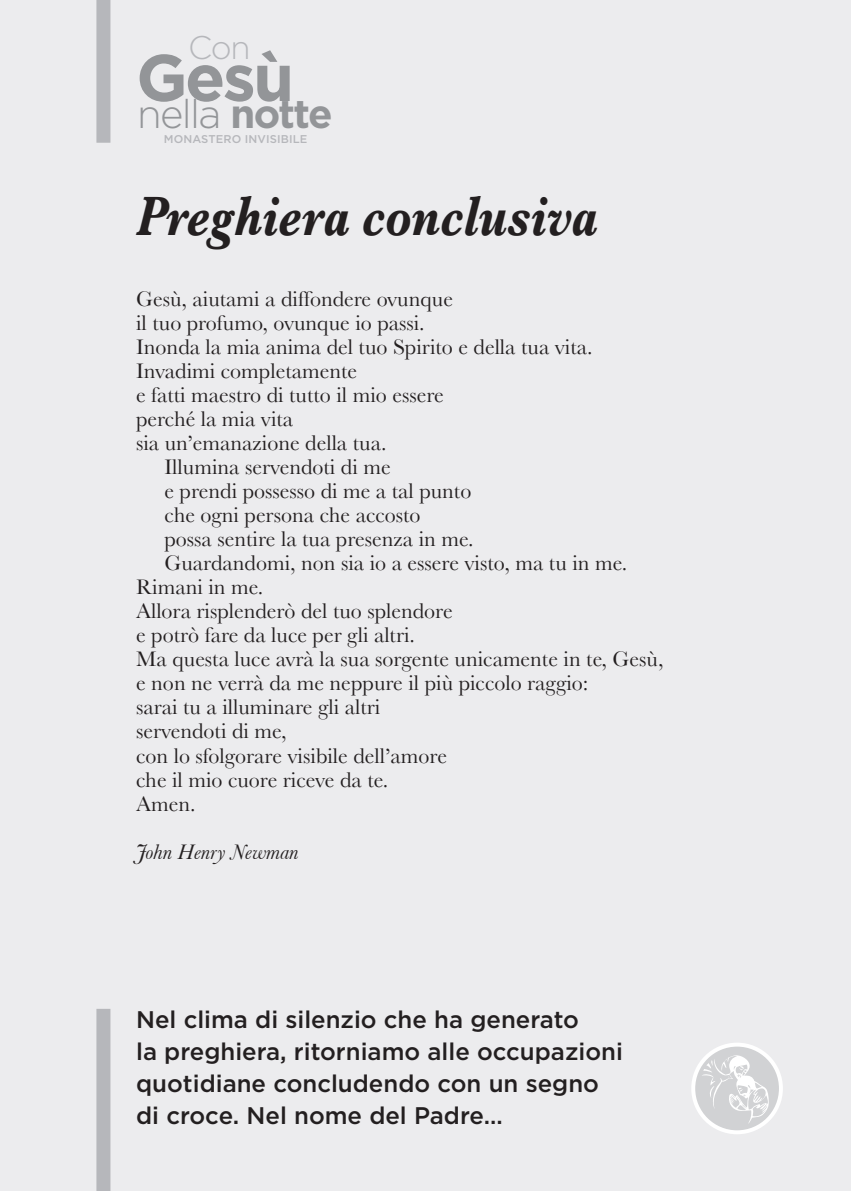
<style>
.page{position:relative;width:851px;height:1191px;background:#fff}
.page>*{position:absolute;margin:0;border:0;box-sizing:border-box;transform-origin:0 0}
.t1{font:700 65.8px "Gotham";color:#939598}
.t2{font:italic 700 58px "Baskerville";color:#231f20;scale:.82 1}
.t3{font:300 40px "Gotham";letter-spacing:-.04em;color:#939598}
.t4{font:300 32.8px "Gotham";color:#b6b7bb}
.t5{font:500 24px/32px "Gotham";color:#231f20}
.t6{font:22px "Baskerville";color:#231f20}
.t7{font:italic 22px "Baskerville";color:#231f20}
.t8{font:500 11.2px "Gotham";letter-spacing:.01em;color:#b6b7bb}
.s1{font-weight:700}
</style>
<div class="page">
<div style="left:0;top:0;width:850px;height:1191px;background:#ececee"></div>
<svg style="left:693px;top:1044px;width:87px;height:88px"></svg>
<div style="left:691px;top:1042px;width:91px;height:92px;border:4px solid #fff;border-radius:50%"></div>
<svg style="left:701px;top:1055px;width:68px;height:68px"></svg>
<div style="left:96px;top:1008px;width:14px;height:183px;background:#b6b7bb"></div>
<div style="left:96px;top:0;width:14px;height:143px;background:#b6b7bb"></div>
<h3 class="t4" style="left:188px;top:27px;width:64px">Con</h3>
<h1 class="t1" style="left:136px;top:34px;width:159px">Gesù</h1>
<h3 class="t3" style="left:137px;top:88px;width:197px">nella <span class="s1">notte</span></h3>
<p class="t8" style="left:164px;top:131px;width:145px">MONASTERO INVISIBILE</p>
<h2 class="t2" style="left:136px;top:182px;width:564px">Preghiera conclusiva</h2>
<p class="t6" style="left:136px;top:286px;width:318px">Gesù, aiutami a diffondere ovunque</p>
<p class="t6" style="left:136px;top:310px;width:290px">il tuo profumo, ovunque io passi.</p>
<p class="t6" style="left:136px;top:334px;width:458px">Inonda la mia anima del tuo Spirito e della tua vita.</p>
<p class="t6" style="left:136px;top:358px;width:222px">Invadimi completamente</p>
<p class="t6" style="left:136px;top:382px;width:309px">e fatti maestro di tutto il mio essere</p>
<p class="t6" style="left:136px;top:406px;width:159px">perché la mia vita</p>
<p class="t6" style="left:136px;top:430px;width:252px">sia un’emanazione della tua.</p>
<p class="t6" style="left:164px;top:454px;width:228px">Illumina servendoti di me</p>
<p class="t6" style="left:164px;top:478px;width:308px">e prendi possesso di me a tal punto</p>
<p class="t6" style="left:164px;top:502px;width:257px">che ogni persona che accosto</p>
<p class="t6" style="left:164px;top:526px;width:310px">possa sentire la tua presenza in me.</p>
<p class="t6" style="left:164px;top:550px;width:464px">Guardandomi, non sia io a essere visto, ma tu in me.</p>
<p class="t6" style="left:136px;top:574px;width:129px">Rimani in me.</p>
<p class="t6" style="left:136px;top:598px;width:318px">Allora risplenderò del tuo splendore</p>
<p class="t6" style="left:136px;top:622px;width:280px">e potrò fare da luce per gli altri.</p>
<p class="t6" style="left:136px;top:646px;width:529px">Ma questa luce avrà la sua sorgente unicamente in te, Gesù,</p>
<p class="t6" style="left:136px;top:670px;width:453px">e non ne verrà da me neppure il più piccolo raggio:</p>
<p class="t6" style="left:136px;top:694px;width:246px">sarai tu a illuminare gli altri</p>
<p class="t6" style="left:136px;top:718px;width:152px">servendoti di me,</p>
<p class="t6" style="left:136px;top:742px;width:312px">con lo sfolgorare visibile dell’amore</p>
<p class="t6" style="left:136px;top:766px;width:253px">che il mio cuore riceve da te.</p>
<p class="t6" style="left:136px;top:790px;width:61px">Amen.</p>
<p class="t7" style="left:136px;top:838px;width:164px">John Henry Newman</p>
<p class="t5" style="left:136px;top:1003px;width:488px">Nel clima di silenzio che ha generato<br>la preghiera, ritorniamo alle occupazioni quotidiane concludendo con un segno di croce. Nel nome del Padre…</p>
</div>
